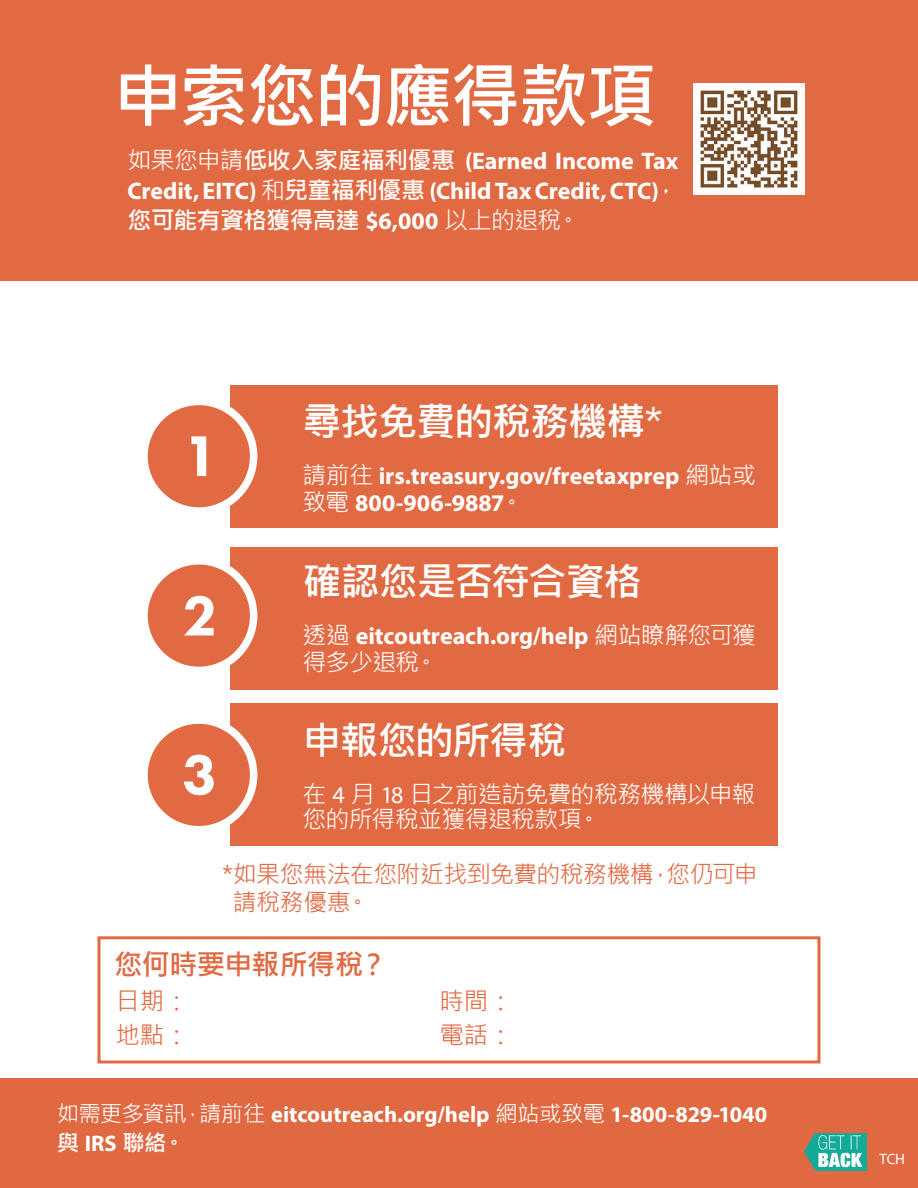
<style>
.page{position:relative;width:918px;height:1188px;background:#fff}
.page>*{position:absolute;margin:0;border:0;box-sizing:border-box;transform-origin:0 0}
.t1{font:700 70.5px "Microsoft Jheng Hei";letter-spacing:-.035em;color:#fff}
.t2{font:700 39px "Microsoft Jheng Hei";letter-spacing:-.03em;color:#fff}
.t3{font:700 39px "Microsoft Jheng Hei";letter-spacing:-.05em;color:#fff}
.t4{font:700 28.5px "Microsoft Jheng Hei";letter-spacing:-.035em;color:#e26a43}
.t5{font:24.45px "Microsoft Jheng Hei";color:#e26a43}
.t6{font:700 24px/30px "Myriad Pro";letter-spacing:-.005em;color:#fff}
.t7{font:24px/25.2px "Microsoft Jheng Hei";letter-spacing:-.035em;color:#fff}
.t8{font:24px/28.8px "Microsoft Jheng Hei";letter-spacing:-.03em;color:#e26a43}
.t9{font:700 24px "Microsoft Jheng Hei";letter-spacing:-.04em;color:#fff}
.t10{font:700 22.5px "Myriad Pro";color:#fff}
.t11{font:700 22.5px "Microsoft Jheng Hei";color:#fff}
.t12{font:15px "Myriad Pro";color:#fff}
.s1{font-family:"Microsoft Jheng Hei";font-weight:400}
.s2{font-family:"Microsoft Jheng Hei"}
.s3{font-family:"Myriad Pro"}
.s4{font-weight:400}
</style>
<div class="page">
<div style="left:0;top:1078px;width:918px;height:110px;background:#e06942"></div>
<div style="left:0;top:0;width:918px;height:281px;background:#e26a43"></div>
<div style="left:98px;top:936px;width:722px;height:128px;border:3px solid #e26a43"></div>
<div style="left:231px;top:385px;width:547px;height:142px;background:#e26a43"></div>
<div style="left:231px;top:547px;width:547px;height:142px;background:#e26a43"></div>
<div style="left:231px;top:704px;width:547px;height:142px;background:#e26a43"></div>
<div style="left:144px;top:401px;width:110px;height:110px;background:#e26a43;border-radius:50%"></div>
<div style="left:140px;top:398px;width:117px;height:117px;border:8px solid #fff;border-radius:50%"></div>
<div style="left:144px;top:561px;width:110px;height:109px;background:#e26a43;border-radius:50%"></div>
<div style="left:140px;top:557px;width:117px;height:117px;border:8px solid #fff;border-radius:50%"></div>
<div style="left:144px;top:720px;width:110px;height:110px;background:#e26a43;border-radius:50%"></div>
<div style="left:140px;top:716px;width:117px;height:117px;border:8px solid #fff;border-radius:50%"></div>
<svg style="left:191px;top:436px;width:15px;height:40px"></svg>
<svg style="left:184px;top:596px;width:30px;height:39px"></svg>
<svg style="left:184px;top:755px;width:30px;height:40px"></svg>
<img style="left:693px;top:83px;width:112px;height:112px">
<img style="left:805px;top:1133px;width:62px;height:38px">
<h1 class="t1" style="left:112px;top:52px;width:546px">申索您的應得款項</h1>
<p class="t6" style="left:128px;top:145px;width:552px"><span class="s1">如果您申請</span><span class="s2">低收入家庭福利優惠</span> (Earned Income Tax<br>Credit, EITC) <span class="s1">和</span><span class="s2">兒童福利優惠</span> (Child Tax Credit, CTC)<span class="s2">，</span></p>
<p class="t9" style="left:128px;top:205px;width:454px">您可能有資格獲得高達 <span class="s3">$6,000</span> <span class="s4">以上的退稅。</span></p>
<h2 class="t2" style="left:302px;top:397px;width:362px">尋找免費的稅務機構*</h2>
<p class="t6" style="left:302px;top:461px;width:455px;line-height:27px"><span class="s1">請前往</span> irs.treasury.gov/freetaxprep <span class="s1">網站或致電</span> 800-906-9887<span class="s1">。</span></p>
<h2 class="t2" style="left:302px;top:557px;width:341px">確認您是否符合資格</h2>
<p class="t6" style="left:302px;top:620px;width:455px"><span class="s1">透過</span> eitcoutreach.org/help <span class="s1">網站瞭解您可獲</span></p>
<p class="t7" style="left:302px;top:649px;width:137px">得多少退稅。</p>
<h2 class="t3" style="left:302px;top:716px;width:265px">申報您的所得稅</h2>
<p class="t7" style="left:302px;top:782px;width:455px">在 <span class="s3">4</span> 月 <span class="s3">18</span> 日之前造訪免費的稅務機構以申報您的所得稅並獲得退稅款項。</p>
<p class="t8" style="left:233px;top:859px;width:526px;text-indent:-11px">* 如果您無法在您附近找到免費的稅務機構，您仍可申請稅務優惠。</p>
<p class="t4" style="left:114px;top:946px;width:275px">您何時要申報所得稅？</p>
<p class="t5" style="left:116px;top:986px;width:75px">日期：</p>
<p class="t5" style="left:439px;top:986px;width:75px">時間：</p>
<p class="t5" style="left:116px;top:1020px;width:75px">地點：</p>
<p class="t5" style="left:439px;top:1020px;width:75px">電話：</p>
<p class="t10" style="left:57px;top:1100px;width:712px"><span class="s1">如需更多資訊，請前往</span> eitcoutreach.org/help <span class="s1">網站或致電</span> 1-800-829-1040</p>
<p class="t11" style="left:57px;top:1128px;width:130px">與 <span class="s3">IRS</span> 聯絡。</p>
<p class="t12" style="left:880px;top:1149px;width:27px">TCH</p>
</div>
